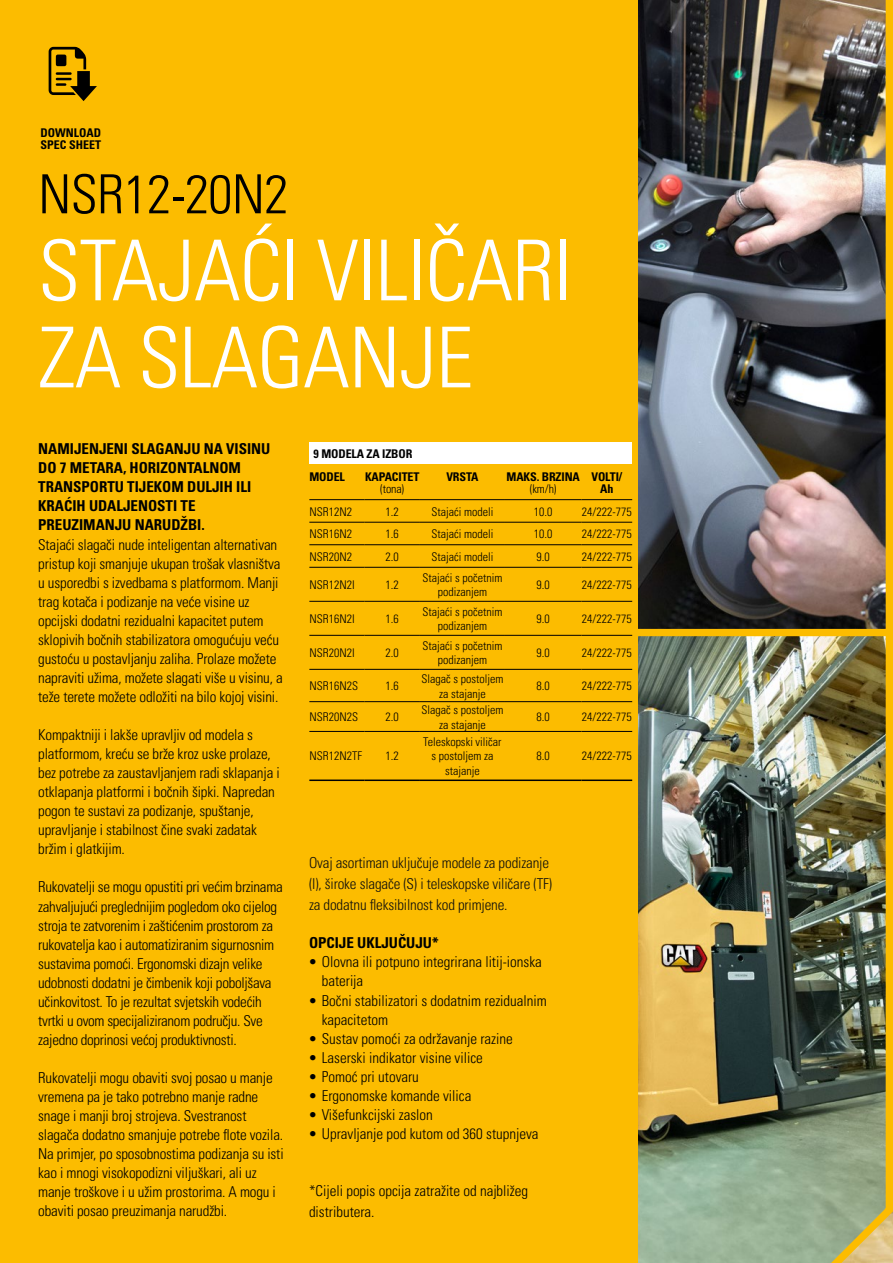
<style>
.page{position:relative;width:893px;height:1263px;background:#fff}
.page>*{position:absolute;margin:0;border:0;box-sizing:border-box;transform-origin:0 0}
.t1{font:84px/87px "Univers LTCYR 47 Light Cond";letter-spacing:-.01em;color:#fff}
.t2{font:54px "Univers LTCYR 47 Light Cond";letter-spacing:-.01em;color:#000}
.t3{font:15px/19px "Univers LTCYR 47 Light Cond";letter-spacing:-.01em;color:#000}
.t4{font:15px/19px "Univers LTCYR 67 Bold Cond";color:#000}
.t5{font:15px/21px "Univers LTCYR 47 Light Cond";letter-spacing:-.01em;color:#12110c}
.t6{font:12px/14.4px "Univers LTCYR 47 Light Cond";color:#000;text-align:center}
.t7{font:12px/12px "Univers LTCYR 67 Bold Cond";letter-spacing:-.01em;color:#000}
</style>
<div class="page">
<img style="left:638px;top:636px;width:255px;height:627px">
<img style="left:638px;top:0;width:255px;height:636px">
<div style="left:0;top:0;width:638px;height:1263px;background:#fcbc00"></div>
<div style="left:309px;top:442px;width:323px;height:21px;background:#fff"></div>
<svg style="left:309px;top:702px;width:323px;height:29px"></svg>
<hr style="left:365px;top:779px;width:55px;height:2px;background:#000">
<hr style="left:420px;top:779px;width:85px;height:2px;background:#000">
<hr style="left:505px;top:779px;width:76px;height:2px;background:#000">
<hr style="left:581px;top:779px;width:51px;height:2px;background:#000">
<hr style="left:309px;top:544px;width:56px;height:1px;background:#000">
<hr style="left:365px;top:544px;width:55px;height:1px;background:#000">
<hr style="left:420px;top:544px;width:85px;height:1px;background:#000">
<hr style="left:505px;top:544px;width:76px;height:1px;background:#000">
<hr style="left:581px;top:544px;width:51px;height:1px;background:#000">
<hr style="left:365px;top:601px;width:55px;height:1px;background:#000">
<hr style="left:420px;top:601px;width:85px;height:1px;background:#000">
<hr style="left:505px;top:601px;width:76px;height:1px;background:#000">
<hr style="left:581px;top:601px;width:51px;height:1px;background:#000">
<hr style="left:309px;top:635px;width:56px;height:1px;background:#000">
<hr style="left:365px;top:635px;width:55px;height:1px;background:#000">
<hr style="left:420px;top:635px;width:85px;height:1px;background:#000">
<hr style="left:505px;top:635px;width:76px;height:1px;background:#000">
<hr style="left:309px;top:522px;width:56px;height:1px;background:#000">
<hr style="left:365px;top:522px;width:55px;height:1px;background:#000">
<hr style="left:420px;top:522px;width:85px;height:1px;background:#000">
<hr style="left:505px;top:522px;width:76px;height:1px;background:#000">
<hr style="left:581px;top:522px;width:51px;height:1px;background:#000">
<hr style="left:365px;top:567px;width:55px;height:1px;background:#000">
<hr style="left:420px;top:567px;width:85px;height:1px;background:#000">
<hr style="left:505px;top:567px;width:76px;height:1px;background:#000">
<hr style="left:581px;top:567px;width:51px;height:1px;background:#000">
<hr style="left:309px;top:601px;width:56px;height:1px;background:#000">
<hr style="left:309px;top:499px;width:56px;height:1px;background:#000">
<hr style="left:365px;top:499px;width:55px;height:1px;background:#000">
<hr style="left:420px;top:499px;width:85px;height:1px;background:#000">
<hr style="left:505px;top:499px;width:76px;height:1px;background:#000">
<hr style="left:581px;top:499px;width:51px;height:1px;background:#000">
<hr style="left:309px;top:567px;width:56px;height:1px;background:#000">
<hr style="left:309px;top:779px;width:56px;height:2px;background:#000">
<hr style="left:581px;top:635px;width:51px;height:1px;background:#000">
<hr style="left:581px;top:669px;width:51px;height:1px;background:#000">
<hr style="left:309px;top:701px;width:56px;height:1px;background:#000">
<hr style="left:365px;top:701px;width:55px;height:1px;background:#000">
<hr style="left:420px;top:701px;width:85px;height:1px;background:#000">
<hr style="left:505px;top:701px;width:76px;height:1px;background:#000">
<hr style="left:581px;top:701px;width:51px;height:1px;background:#000">
<hr style="left:309px;top:731px;width:56px;height:1px;background:#000">
<hr style="left:365px;top:731px;width:55px;height:1px;background:#000">
<hr style="left:420px;top:731px;width:85px;height:1px;background:#000">
<hr style="left:505px;top:731px;width:76px;height:1px;background:#000">
<hr style="left:581px;top:731px;width:51px;height:1px;background:#000">
<hr style="left:309px;top:669px;width:56px;height:1px;background:#000">
<hr style="left:365px;top:669px;width:55px;height:1px;background:#000">
<hr style="left:420px;top:669px;width:85px;height:1px;background:#000">
<hr style="left:505px;top:669px;width:76px;height:1px;background:#000">
<svg style="left:49px;top:47px;width:48px;height:54px"></svg>
<p class="t7" style="left:40px;top:126px;width:62px">DOWNLOAD<br>SPEC SHEET</p>
<h2 class="t2" style="left:38px;top:158px;width:252px">NSR12-20N2</h2>
<h1 class="t1" style="left:38px;top:223px;width:535px">STAJAĆI VILIČARI<br>ZA SLAGANJE</h1>
<p class="t4" style="left:38px;top:439px;width:234px">NAMIJENJENI SLAGANJU NA VISINU<br>DO 7 METARA, HORIZONTALNOM<br>TRANSPORTU TIJEKOM DULJIH ILI<br>KRAĆIH UDALJENOSTI TE<br>PREUZIMANJU NARUDŽBI.</p>
<p class="t3" style="left:38px;top:534px;width:246px">Stajaći slagači nude inteligentan alternativan pristup koji smanjuje ukupan trošak vlasništva u usporedbi s izvedbama s platformom. Manji trag kotača i podizanje na veće visine uz opcijski dodatni rezidualni kapacitet putem sklopivih bočnih stabilizatora omogućuju veću gustoću u postavljanju zaliha. Prolaze možete napraviti užima, možete slagati više u visinu, a teže terete možete odložiti na bilo kojoj visini.</p>
<p class="t3" style="left:38px;top:724px;width:243px">Kompaktniji i lakše upravljiv od modela s platformom, kreću se brže kroz uske prolaze, bez potrebe za zaustavljanjem radi sklapanja i otklapanja platformi i bočnih šipki. Napredan pogon te sustavi za podizanje, spuštanje, upravljanje i stabilnost čine svaki zadatak bržim i glatkijim.</p>
<p class="t3" style="left:38px;top:877px;width:246px">Rukovatelji se mogu opustiti pri većim brzinama zahvaljujući preglednijim pogledom oko cijelog stroja te zatvorenim i zaštićenim prostorom za rukovatelja kao i automatiziranim sigurnosnim sustavima pomoći. Ergonomski dizajn velike udobnosti dodatni je čimbenik koji poboljšava učinkovitost. To je rezultat svjetskih vodećih tvrtki u ovom specijaliziranom području. Sve zajedno doprinosi većoj produktivnosti.</p>
<p class="t3" style="left:38px;top:1067px;width:247px">Rukovatelji mogu obaviti svoj posao u manje vremena pa je tako potrebno manje radne snage i manji broj strojeva. Svestranost slagača dodatno smanjuje potrebe flote vozila.<br>Na primjer, po sposobnostima podizanja su isti kao i mnogi visokopodizni viljuškari, ali uz manje troškove i u užim prostorima. A mogu i obaviti posao preuzimanja narudžbi.</p>
<p class="t7" style="left:309px;top:442px;width:104px;line-height:22.8px;text-indent:4px">9 MODELA ZA IZBOR<br>MODEL</p>
<p class="t7" style="left:365px;top:470px;width:56px">KAPACITET</p>
<p class="t6" style="left:380px;top:480px;width:26px">(tona)</p>
<p class="t7" style="left:446px;top:470px;width:34px">VRSTA</p>
<p class="t7" style="left:507px;top:470px;width:75px">MAKS. BRZINA</p>
<p class="t6" style="left:530px;top:480px;width:28px">(km/h)</p>
<p class="t7" style="left:591px;top:470px;width:32px;text-align:center">VOLTI/<br>Ah</p>
<p class="t6" style="left:309px;top:504px;width:44px">NSR12N2</p>
<p class="t6" style="left:386px;top:504px;width:15px">1.2</p>
<p class="t6" style="left:431px;top:504px;width:63px">Stajaći modeli</p>
<p class="t6" style="left:534px;top:504px;width:20px">10.0</p>
<p class="t6" style="left:582px;top:504px;width:51px">24/222-775</p>
<p class="t6" style="left:309px;top:526px;width:44px">NSR16N2</p>
<p class="t6" style="left:386px;top:526px;width:15px">1.6</p>
<p class="t6" style="left:431px;top:526px;width:63px">Stajaći modeli</p>
<p class="t6" style="left:534px;top:526px;width:20px">10.0</p>
<p class="t6" style="left:582px;top:526px;width:51px">24/222-775</p>
<p class="t6" style="left:309px;top:549px;width:44px">NSR20N2</p>
<p class="t6" style="left:386px;top:549px;width:15px">2.0</p>
<p class="t6" style="left:431px;top:549px;width:63px">Stajaći modeli</p>
<p class="t6" style="left:537px;top:549px;width:15px">9.0</p>
<p class="t6" style="left:582px;top:549px;width:51px">24/222-775</p>
<p class="t6" style="left:309px;top:577px;width:47px">NSR12N2I</p>
<p class="t6" style="left:386px;top:577px;width:15px">1.2</p>
<p class="t6" style="left:422px;top:570px;width:81px">Stajaći s početnim podizanjem</p>
<p class="t6" style="left:537px;top:577px;width:15px">9.0</p>
<p class="t6" style="left:582px;top:577px;width:51px">24/222-775</p>
<p class="t6" style="left:309px;top:611px;width:47px">NSR16N2I</p>
<p class="t6" style="left:386px;top:611px;width:15px">1.6</p>
<p class="t6" style="left:422px;top:604px;width:81px">Stajaći s početnim podizanjem</p>
<p class="t6" style="left:537px;top:611px;width:15px">9.0</p>
<p class="t6" style="left:582px;top:611px;width:51px">24/222-775</p>
<p class="t6" style="left:309px;top:645px;width:47px">NSR20N2I</p>
<p class="t6" style="left:386px;top:645px;width:15px">2.0</p>
<p class="t6" style="left:422px;top:638px;width:81px">Stajaći s početnim podizanjem</p>
<p class="t6" style="left:537px;top:645px;width:15px">9.0</p>
<p class="t6" style="left:582px;top:645px;width:51px">24/222-775</p>
<p class="t6" style="left:309px;top:678px;width:50px">NSR16N2S</p>
<p class="t6" style="left:386px;top:678px;width:15px">1.6</p>
<p class="t6" style="left:421px;top:671px;width:83px">Slagač s postoljem za stajanje</p>
<p class="t6" style="left:537px;top:678px;width:15px">8.0</p>
<p class="t6" style="left:582px;top:678px;width:51px">24/222-775</p>
<p class="t6" style="left:309px;top:709px;width:50px">NSR20N2S</p>
<p class="t6" style="left:386px;top:709px;width:15px">2.0</p>
<p class="t6" style="left:421px;top:702px;width:83px">Slagač s postoljem za stajanje</p>
<p class="t6" style="left:537px;top:709px;width:15px">8.0</p>
<p class="t6" style="left:582px;top:709px;width:51px">24/222-775</p>
<p class="t6" style="left:309px;top:748px;width:54px">NSR12N2TF</p>
<p class="t6" style="left:386px;top:748px;width:15px">1.2</p>
<p class="t6" style="left:423px;top:734px;width:80px">Teleskopski viličar s postoljem za stajanje</p>
<p class="t6" style="left:537px;top:748px;width:15px">8.0</p>
<p class="t6" style="left:582px;top:748px;width:51px">24/222-775</p>
<p class="t5" style="left:309px;top:852px;width:245px">Ovaj asortiman uključuje modele za podizanje (I), široke slagače (S) i teleskopske viličare (TF) za dodatnu fleksibilnost kod primjene.</p>
<p class="t4" style="left:309px;top:933px;width:131px">OPCIJE UKLJUČUJU*</p>
<p class="t3" style="left:322px;top:952px;width:222px;text-indent:-13px">• Olovna ili potpuno integrirana litij-ionska baterija</p>
<p class="t3" style="left:322px;top:990px;width:227px;text-indent:-13px">• Bočni stabilizatori s dodatnim rezidualnim kapacitetom</p>
<p class="t3" style="left:309px;top:1028px;width:205px">• Sustav pomoći za održavanje razine</p>
<p class="t3" style="left:309px;top:1047px;width:175px">• Laserski indikator visine vilice</p>
<p class="t3" style="left:309px;top:1066px;width:111px">• Pomoć pri utovaru</p>
<p class="t3" style="left:309px;top:1085px;width:164px">• Ergonomske komande vilica</p>
<p class="t3" style="left:309px;top:1104px;width:125px">• Višefunkcijski zaslon</p>
<p class="t3" style="left:309px;top:1123px;width:231px">• Upravljanje pod kutom od 360 stupnjeva</p>
<p class="t3" style="left:309px;top:1179px;width:221px;line-height:21px">*Cijeli popis opcija zatražite od najbližeg distributera.</p>
</div>
